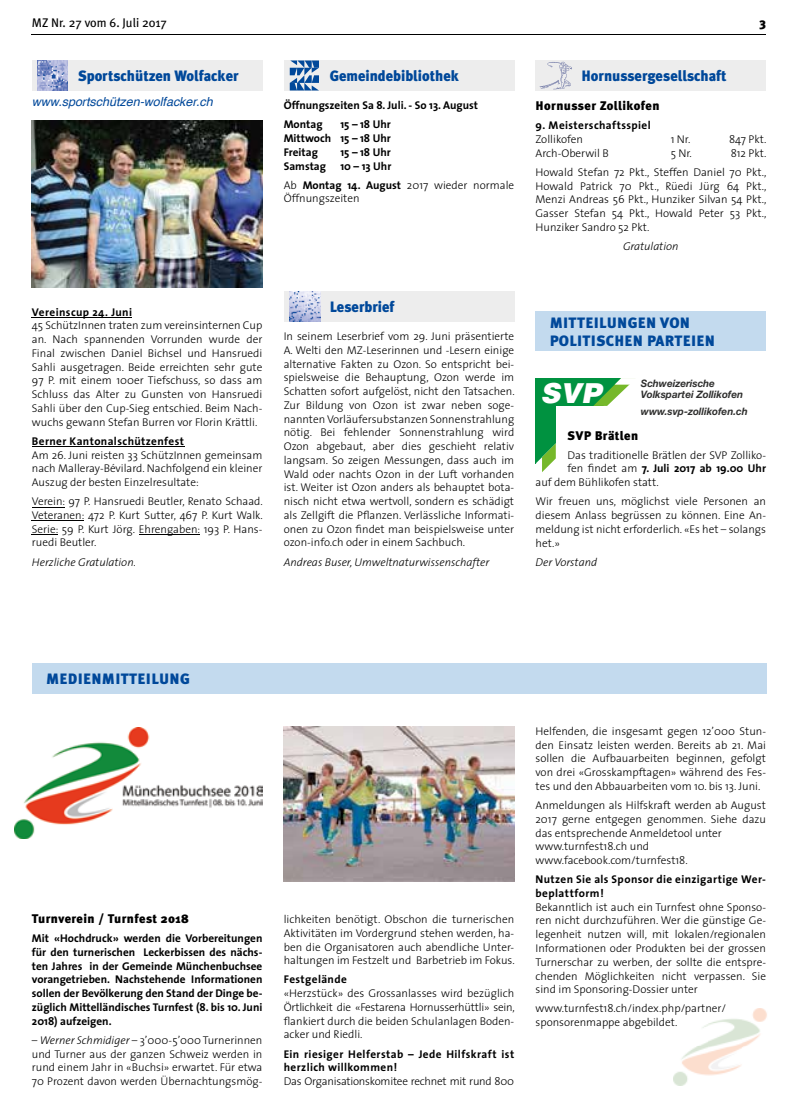
<style>
.page{position:relative;width:798px;height:1117px;background:#fff}
.page>*{position:absolute;margin:0;border:0;box-sizing:border-box;transform-origin:0 0}
.t1{font:italic 900 27.5px "Helvetica";color:#fff}
.t2{font:900 15px "Meta Plus";color:#00489a;scale:.96 1}
.t3{font:900 15px/18px "Meta Plus";letter-spacing:.02em;color:#00489a}
.t4{font:900 12.5px "Meta Plus";letter-spacing:.03em;color:#000}
.t5{font:italic 12.5px "Helvetica";color:#00489a}
.t6{font:12.5px "Meta Plus";color:#000}
.t7{font:300 11.25px/13.8px "The Sans";color:#000;text-align:justify}
.t8{font:700 11.25px/13.8px "The Sans";letter-spacing:.03em;color:#000}
.t9{font:italic 300 11.25px "The Sans";color:#000}
.t10{font:700 11.25px/19.1px "The Sans";color:#000}
.t11{font:300 11.25px "The Sans";letter-spacing:-.02em;color:#000}
.t12{font:italic 700 10.25px/11.2px "Helvetica Neue";color:#2f2f2e}
.s1{font-weight:300}
.s2{font-style:italic}
</style>
<div class="page">
<img style="left:699px;top:1008px;width:68px;height:38px">
<img style="left:673px;top:1046px;width:68px;height:38px">
<img style="left:14px;top:727px;width:248px;height:111px">
<img style="left:283px;top:726px;width:231px;height:155px">
<div style="left:32px;top:663px;width:733px;height:30px;background:#c3daee"></div>
<div style="left:283px;top:60px;width:231px;height:30px;background:#ededed"></div>
<svg style="left:289px;top:60px;width:30px;height:30px"></svg>
<hr style="left:32px;top:34px;width:733px;height:1px;background:#000">
<div style="left:535px;top:311px;width:230px;height:39px;background:#c3daee"></div>
<div style="left:535px;top:378px;width:85px;height:28px;background:#009240"></div>
<div style="left:535px;top:378px;width:20px;height:85px;background:#009240"></div>
<svg style="left:593px;top:378px;width:42px;height:28px"></svg>
<svg style="left:535px;top:442px;width:21px;height:30px"></svg>
<div style="left:535px;top:60px;width:230px;height:30px;background:#ededed"></div>
<svg style="left:539px;top:62px;width:32px;height:28px"></svg>
<hr style="left:32px;top:317px;width:100px;height:1px;background:#000">
<hr style="left:32px;top:446px;width:152px;height:1px;background:#000">
<hr style="left:32px;top:506px;width:33px;height:1px;background:#000">
<hr style="left:32px;top:520px;width:52px;height:1px;background:#000">
<svg style="left:32px;top:534px;width:26px;height:1px"></svg>
<hr style="left:139px;top:534px;width:61px;height:1px;background:#000">
<div style="left:32px;top:60px;width:230px;height:30px;background:#ededed"></div>
<img style="left:37px;top:60px;width:30px;height:30px">
<img style="left:32px;top:120px;width:230px;height:167px">
<div style="left:283px;top:291px;width:231px;height:30px;background:#ededed"></div>
<img style="left:290px;top:291px;width:30px;height:30px">
<p class="t6" style="left:32px;top:15px;width:136px">MZ Nr. 27 vom 6. Juli 2017</p>
<p class="t4" style="left:759px;top:15px;width:8px">3</p>
<h2 class="t2" style="left:78px;top:67px;width:169px">Sportschützen Wolfacker</h2>
<p class="t5" style="left:32px;top:92px;width:182px">www.sportschützen-wolfacker.ch</p>
<h2 class="t2" style="left:330px;top:67px;width:136px">Gemeindebibliothek</h2>
<p class="t10" style="left:283px;top:95px;width:196px">Öffnungszeiten Sa 8. Juli. - So 13. August<br>Montag</p>
<p class="t8" style="left:283px;top:117px;width:109px;text-align:justify;text-indent:57px">15 – 18 Uhr Mittwoch 15 – 18 Uhr Freitag</p>
<p class="t8" style="left:340px;top:145px;width:52px">15 – 18 Uhr</p>
<p class="t8" style="left:283px;top:156px;width:232px;line-height:19.1px;text-indent:57px">10 – 13 Uhr<br><span class="s1">Ab</span> Montag 14. August <span class="s1">2017 wieder normale</span></p>
<p class="t7" style="left:283px;top:191px;width:77px">Öffnungszeiten</p>
<p class="t8" style="left:283px;top:158px;width:44px">Samstag</p>
<p class="t8" style="left:32px;top:305px;width:101px">Vereinscup 24. Juni</p>
<p class="t7" style="left:32px;top:318px;width:232px">45 SchützInnen traten zum vereinsinternen Cup an. Nach spannenden Vorrunden wurde der Final zwischen Daniel Bichsel und Hansruedi Sahli ausgetragen. Beide erreichten sehr gute 97 P. mit einem 100er Tiefschuss, so dass am Schluss das Alter zu Gunsten von Hansruedi Sahli über den Cup-Sieg entschied. Beim Nach&shy;wuchs gewann Stefan Burren vor Florin Krättli.</p>
<p class="t8" style="left:32px;top:434px;width:154px">Berner Kantonalschützenfest</p>
<p class="t7" style="left:32px;top:447px;width:232px">Am 26. Juni reisten 33 SchützInnen gemeinsam nach Malleray-Bévilard. Nachfolgend ein kleiner Auszug der besten Einzelresultate:</p>
<p class="t7" style="left:32px;top:494px;width:232px">Verein: 97 P. Hansruedi Beutler, Renato Schaad.<br>Veteranen: 472 P. Kurt Sutter, 467 P. Kurt Walk.<br>Serie: 59 P. Kurt Jörg. Ehrengaben: 193 P. Hans&shy;ruedi Beutler.</p>
<p class="t9" style="left:32px;top:552px;width:105px">Herzliche Gratulation.</p>
<h2 class="t2" style="left:330px;top:297px;width:69px">Leserbrief</h2>
<p class="t7" style="left:283px;top:329px;width:232px">In seinem Leserbrief vom 29. Juni präsentierte A. Welti den MZ-Leserinnen und -Lesern einige alternative Fakten zu Ozon. So entspricht bei&shy;spielsweise die Behauptung, Ozon werde im Schatten sofort aufgelöst, nicht den Tatsachen.<br>Zur Bildung von Ozon ist zwar neben soge&shy;nannten Vorläufersubstanzen Sonnenstrahlung nötig. Bei fehlender Sonnenstrahlung wird Ozon abgebaut, aber dies geschieht relativ langsam. So zeigen Messungen, dass auch im Wald oder nachts Ozon in der Luft vorhanden ist. Weiter ist Ozon anders als behauptet bota&shy;nisch nicht etwa wertvoll, sondern es schädigt als Zellgift die Pflanzen. Verlässliche Informati&shy;onen zu Ozon findet man beispielsweise unter ozon-info.ch oder in einem Sachbuch.</p>
<p class="t9" style="left:283px;top:552px;width:207px">Andreas Buser, Umweltnaturwissenschafter</p>
<h2 class="t2" style="left:581px;top:67px;width:152px">Hornussergesellschaft</h2>
<p class="t4" style="left:535px;top:98px;width:125px">Hornusser Zollikofen</p>
<p class="t8" style="left:535px;top:118px;width:117px">9. Meisterschaftsspiel</p>
<p class="t7" style="left:535px;top:132px;width:49px">Zollikofen</p>
<p class="t7" style="left:670px;top:132px;width:21px">1 Nr.</p>
<p class="t7" style="left:728px;top:132px;width:39px">847 Pkt.</p>
<p class="t7" style="left:535px;top:146px;width:75px">Arch-Oberwil B</p>
<p class="t7" style="left:670px;top:146px;width:23px">5 Nr.</p>
<p class="t7" style="left:535px;top:143px;width:232px;line-height:19.1px;text-align:right">812 Pkt.<br>Howald Stefan 72 Pkt., Steffen Daniel 70 Pkt.,</p>
<p class="t7" style="left:535px;top:178px;width:232px">Howald Patrick 70 Pkt., Rüedi Jürg 64 Pkt., Menzi Andreas 56 Pkt., Hunziker Silvan 54 Pkt., Gasser Stefan 54 Pkt., Howald Peter 53 Pkt., Hunziker Sandro 52 Pkt.</p>
<p class="t9" style="left:622px;top:237px;width:57px">Gratulation</p>
<h2 class="t3" style="left:549px;top:313px;width:167px">MITTEILUNGEN VON<br>POLITISCHEN PARTEIEN</h2>
<h1 class="t1" style="left:540px;top:374px;width:63px">SVP</h1>
<p class="t12" style="left:640px;top:377px;width:104px">Schweizerische<br>Volkspartei Zollikofen</p>
<p class="t12" style="left:640px;top:405px;width:108px">www.svp-zollikofen.ch</p>
<p class="t4" style="left:567px;top:428px;width:72px">SVP Brätlen</p>
<p class="t7" style="left:567px;top:447px;width:200px">Das traditionelle Brätlen der SVP Zolliko-</p>
<p class="t8" style="left:567px;top:461px;width:200px"><span class="s1">fen findet am</span> 7. Juli 2017 ab 19.00 Uhr</p>
<p class="t7" style="left:535px;top:475px;width:125px">auf dem Bühlikofen statt.</p>
<p class="t7" style="left:535px;top:494px;width:232px">Wir freuen uns, möglichst viele Personen an diesem Anlass begrüssen zu können. Eine An&shy;meldung ist nicht erforderlich. «Es het – solangs het.»</p>
<p class="t9" style="left:535px;top:552px;width:63px">Der Vorstand</p>
<h2 class="t3" style="left:46px;top:669px;width:145px">MEDIENMITTEILUNG</h2>
<p class="t4" style="left:32px;top:911px;width:158px">Turnverein / Turnfest 2018</p>
<p class="t8" style="left:32px;top:930px;width:232px;text-align:justify">Mit «Hochdruck» werden die Vorbereitungen für den turnerischen Leckerbissen des nächs&shy;ten Jahres in der Gemeinde Münchenbuchsee vorangetrieben. Nachstehende Informationen sollen der Bevölkerung den Stand der Dinge be&shy;züglich Mittelländisches Turnfest (8. bis 10. Juni 2018) aufzeigen.</p>
<p class="t7" style="left:32px;top:1032px;width:232px">– <span class="s2">Werner Schmidiger</span> – 3’000-5’000 Turnerinnen und Turner aus der ganzen Schweiz werden in rund einem Jahr in «Buchsi» erwartet. Für etwa 70 Prozent davon werden Übernachtungsmög-</p>
<p class="t7" style="left:283px;top:911px;width:232px">lichkeiten benötigt. Obschon die turnerischen Aktivitäten im Vordergrund stehen werden, ha&shy;ben die Organisatoren auch abendliche Unter&shy;haltungen im Festzelt und Barbetrieb im Fokus.</p>
<p class="t8" style="left:283px;top:972px;width:65px">Festgelände</p>
<p class="t7" style="left:283px;top:985px;width:232px">«Herzstück» des Grossanlasses wird bezüglich Örtlichkeit die «Festarena Hornusserhüttli» sein, flankiert durch die beiden Schulanlagen Boden&shy;acker und Riedli.</p>
<p class="t8" style="left:283px;top:1046px;width:232px">Ein riesiger Helferstab – Jede Hilfskraft ist herzlich willkommen!</p>
<p class="t11" style="left:283px;top:1071px;width:232px">Das Organisationskomitee rechnet mit rund 800</p>
<p class="t7" style="left:535px;top:723px;width:232px">Helfenden, die insgesamt gegen 12’000 Stun&shy;den Einsatz leisten werden. Bereits ab 21. Mai sollen die Aufbauarbeiten beginnen, gefolgt von drei «Grosskampftagen» während des Fes&shy;tes und den Abbauarbeiten vom 10. bis 13. Juni.</p>
<p class="t7" style="left:535px;top:797px;width:232px;text-align:left">Anmeldungen als Hilfskraft werden ab August 2017 gerne entgegen genommen. Siehe dazu das entsprechende Anmeldetool unter www.turnfest18.ch und www.facebook.com/turnfest18.</p>
<p class="t8" style="left:535px;top:872px;width:232px">Nutzen Sie als Sponsor die einzigartige Wer&shy;beplattform!</p>
<p class="t7" style="left:535px;top:899px;width:232px">Bekanntlich ist auch ein Turnfest ohne Sponso&shy;ren nicht durchzuführen. Wer die günstige Ge&shy;legenheit nutzen will, mit lokalen/regionalen Informationen oder Produkten bei der grossen Turnerschar zu werben, der sollte die entspre&shy;chenden Möglichkeiten nicht verpassen. Sie sind im Sponsoring-Dossier unter</p>
<p class="t7" style="left:535px;top:1001px;width:192px">www.turnfest18.ch/index.php/partner/ sponsorenmappe abgebildet.</p>
</div>
